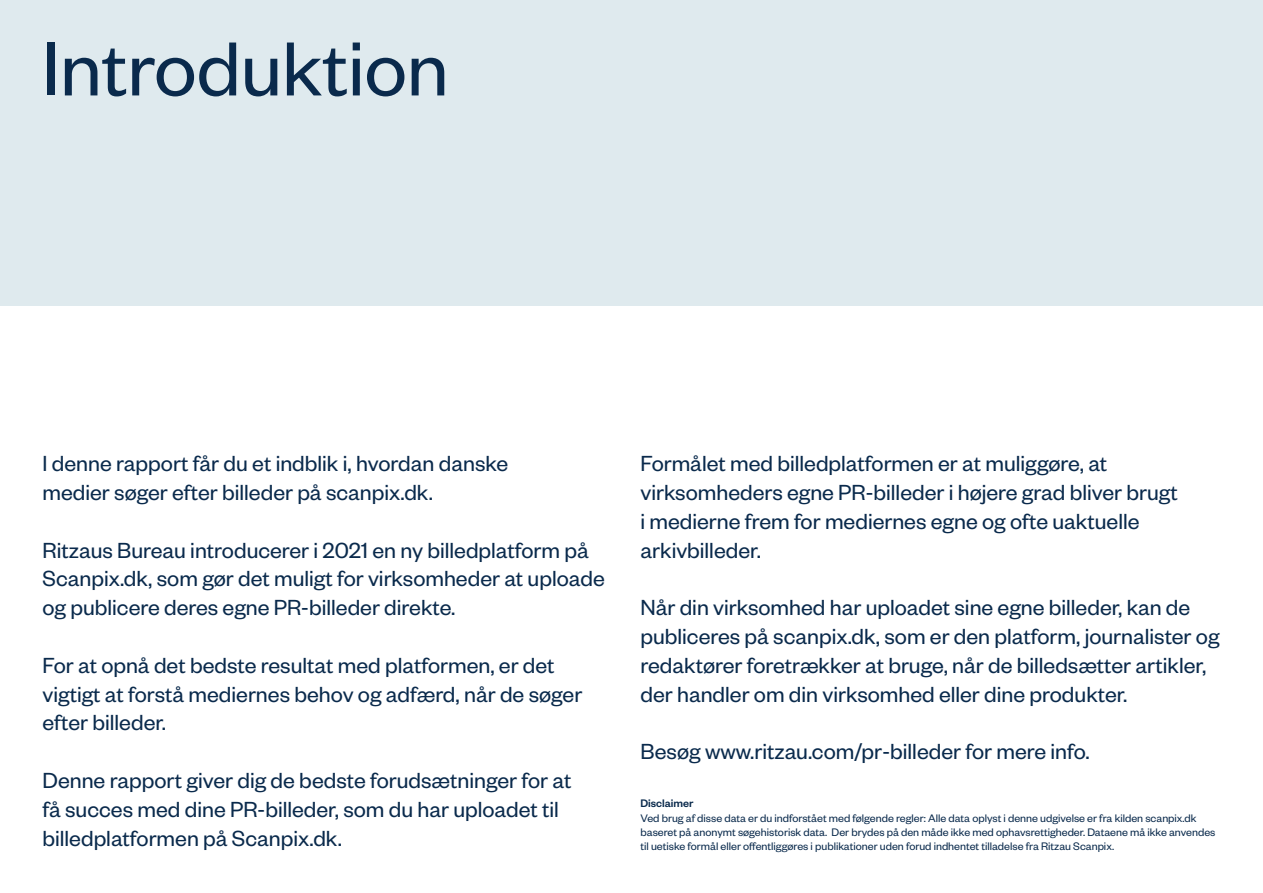
<style>
.page{position:relative;width:1263px;height:893px;background:#fff}
.page>*{position:absolute;margin:0;border:0;box-sizing:border-box;transform-origin:0 0}
.t1{font:84px "Founders Grotesk";color:#0a2a4c}
.t2{font:24px/28.8px "Founders Grotesk";color:#0a2a4c}
.t3{font:12px/14.4px "Founders Grotesk";color:#0a2a4c}
.t4{font:500 12px "Founders Grotesk";color:#0a2a4c}
</style>
<div class="page">
<div style="left:0;top:0;width:1263px;height:306px;background:#dfeaee"></div>
<h1 class="t1" style="left:43px;top:17px;width:407px">Introduktion</h1>
<p class="t2" style="left:43px;top:448px;width:467px">I denne rapport får du et indblik i, hvordan danske medier søger efter billeder på scanpix.dk.</p>
<p class="t2" style="left:43px;top:534px;width:564px">Ritzaus Bureau introducerer i 2021 en ny billedplatform på<br>Scanpix.dk, som gør det muligt for virksomheder at uploade og publicere deres egne PR-billeder direkte.</p>
<p class="t2" style="left:43px;top:649px;width:541px">For at opnå det bedste resultat med platformen, er det vigtigt at forstå mediernes behov og adfærd, når de søger efter billeder.</p>
<p class="t2" style="left:43px;top:765px;width:530px">Denne rapport giver dig de bedste forudsætninger for at få succes med dine PR-billeder, som du har uploadet til billedplatformen på Scanpix.dk.</p>
<p class="t2" style="left:640px;top:448px;width:539px">Formålet med billedplatformen er at muliggøre, at virksomheders egne PR-billeder i højere grad bliver brugt i medierne frem for mediernes egne og ofte uaktuelle arkivbilleder.</p>
<p class="t2" style="left:640px;top:592px;width:580px">Når din virksomhed har uploadet sine egne billeder, kan de publiceres på scanpix.dk, som er den platform, journalister og redaktører foretrækker at bruge, når de billedsætter artikler, der handler om din virksomhed eller dine produkter.</p>
<p class="t2" style="left:640px;top:736px;width:451px">Besøg www.ritzau.com/pr-billeder for mere info.</p>
<p class="t4" style="left:640px;top:796px;width:55px">Disclaimer</p>
<p class="t3" style="left:640px;top:810px;width:576px">Ved brug af disse data er du indforstået med følgende regler: Alle data oplyst i denne udgivelse er fra kilden scanpix.dk baseret på anonymt søgehistorisk data. Der brydes på den måde ikke med ophavsrettigheder. Dataene må ikke anvendes til uetiske formål eller offentliggøres i publikationer uden forud indhentet tilladelse fra Ritzau Scanpix.</p>
</div>
